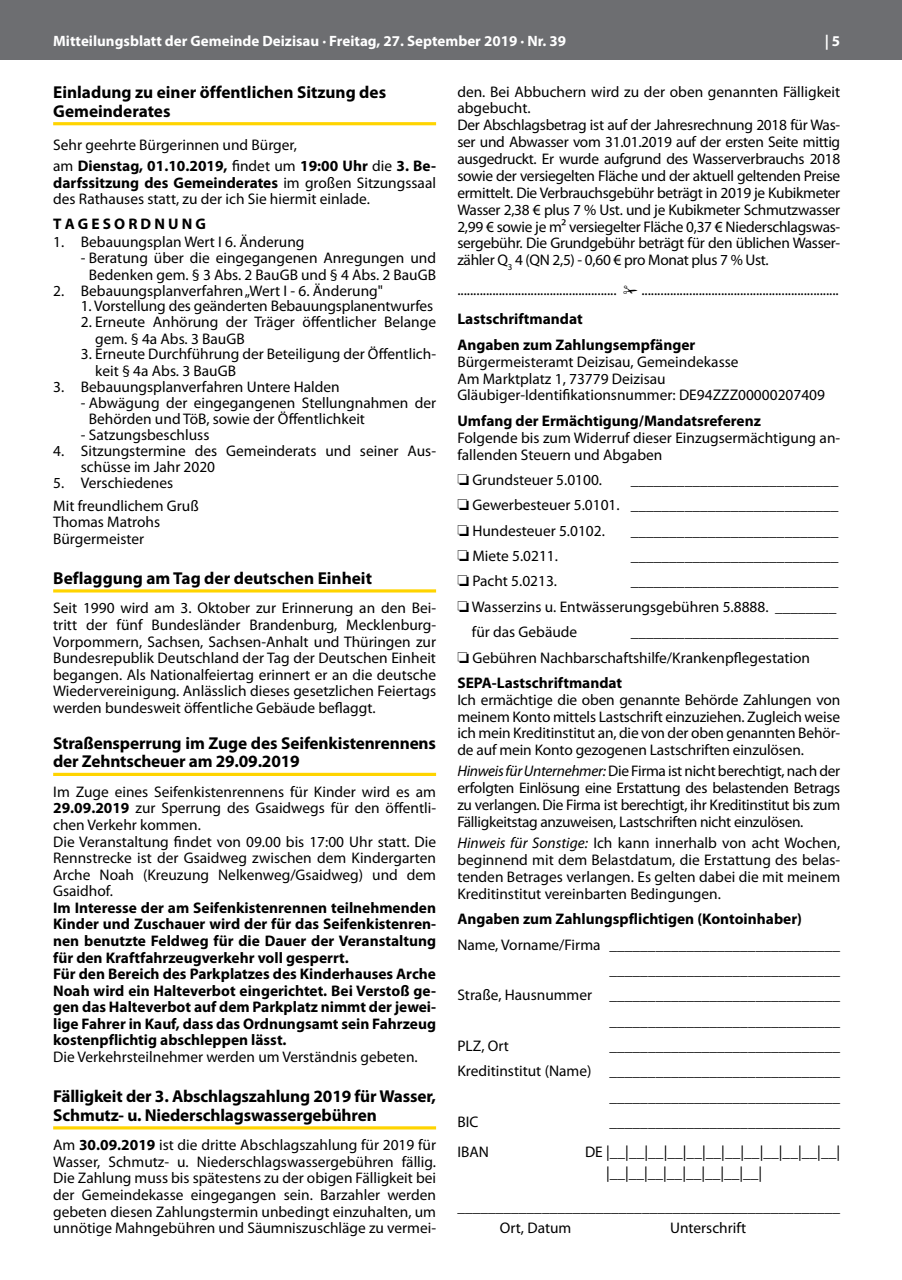
<style>
.page{position:relative;width:902px;height:1280px;background:#fff}
.page>*{position:absolute;margin:0;border:0;box-sizing:border-box;transform-origin:0 0}
.t1{font:700 17.25px/18.8px "Myriad Pro";letter-spacing:-.01em;color:#000}
.t2{font:15.3px/16.5px "Myriad Pro";color:#000}
.t3{font:700 15.3px/16.5px "Myriad Pro";color:#000}
.t4{font:15.3px/16.8px "Myriad Pro";letter-spacing:-.02em;color:#000}
.t5{font:700 15px "Myriad Pro";color:#fff}
.s1{font-weight:700}
.s2{font-style:italic}
</style>
<div class="page">
<div style="left:0;top:0;width:901px;height:60px;background:#6d6e71"></div>
<hr style="left:53px;top:122px;width:383px;height:3px;background:#ffd400">
<hr style="left:53px;top:589px;width:383px;height:3px;background:#ffd400">
<hr style="left:53px;top:773px;width:383px;height:3px;background:#ffd400">
<hr style="left:53px;top:1126px;width:383px;height:3px;background:#ffd400">
<p class="t5" style="left:53px;top:31px;width:514px">Mitteilungsblatt der Gemeinde Deizisau · Freitag, 27. September 2019 · Nr. 39</p>
<p class="t5" style="left:824px;top:31px;width:17px">| 5</p>
<p class="t1" style="left:53px;top:82px;width:334px">Einladung zu einer öffentlichen Sitzung des<br>Gemeinderates</p>
<p class="t2" style="left:53px;top:135px;width:384px;line-height:20.9px">Sehr geehrte Bürgerinnen und Bürger,<br>am <span class="s1">Dienstag, 01.10.2019,</span> findet um <span class="s1">19:00 Uhr</span> die <span class="s1">3. Be-</span></p>
<p class="t2" style="left:53px;top:174px;width:384px"><span class="s1">darfssitzung des Gemeinderates</span> im großen Sitzungssaal des Rathauses statt, zu der ich Sie hiermit einlade.</p>
<p class="t3" style="left:53px;top:216px;width:154px">T A G E S O R D N U N G</p>
<p class="t2" style="left:53px;top:234px;width:253px">1. Bebauungsplan Wert I 6. Änderung</p>
<p class="t2" style="left:81px;top:250px;width:357px;text-align:center">- Beratung über die eingegangenen Anregungen und<br>Bedenken gem. § 3 Abs. 2 BauGB und § 4 Abs. 2 BauGB</p>
<p class="t2" style="left:53px;top:282px;width:331px">2. Bebauungsplanverfahren „Wert I - 6. Änderung"</p>
<p class="t2" style="left:81px;top:298px;width:354px">1. Vorstellung des geänderten Bebauungsplanentwurfes</p>
<p class="t2" style="left:95px;top:313px;width:342px;text-indent:-14px">2. Erneute Anhörung der Träger öffentlicher Belange gem. § 4a Abs. 3 BauGB</p>
<p class="t2" style="left:95px;top:346px;width:342px;text-indent:-14px">3. Erneute Durchführung der Beteiligung der Öffentlich&shy;keit § 4a Abs. 3 BauGB</p>
<p class="t2" style="left:53px;top:378px;width:288px">3. Bebauungsplanverfahren Untere Halden</p>
<p class="t2" style="left:89px;top:394px;width:349px;text-indent:-8px">- Abwägung der eingegangenen Stellungnahmen der<br>Behörden und TöB, sowie der Öffentlichkeit</p>
<p class="t2" style="left:81px;top:426px;width:130px">- Satzungsbeschluss</p>
<p class="t2" style="left:81px;top:442px;width:357px;text-indent:-28px">4. Sitzungstermine des Gemeinderats und seiner Aus&shy;schüsse im Jahr 2020</p>
<p class="t2" style="left:53px;top:471px;width:147px;line-height:23px">5. Verschiedenes<br>Mit freundlichem Gruß</p>
<p class="t2" style="left:53px;top:514px;width:108px">Thomas Matrohs<br>Bürgermeister</p>
<p class="t1" style="left:53px;top:568px;width:320px">Beflaggung am Tag der deutschen Einheit</p>
<p class="t2" style="left:53px;top:600px;width:384px;text-align:justify">Seit 1990 wird am 3. Oktober zur Erinnerung an den Bei&shy;tritt der fünf Bundesländer Brandenburg, Mecklenburg-Vorpommern, Sachsen, Sachsen-Anhalt und Thüringen zur Bundesrepublik Deutschland der Tag der Deutschen Einheit begangen. Als Nationalfeiertag erinnert er an die deutsche Wiedervereinigung. Anlässlich dieses gesetzlichen Feiertags werden bundesweit öffentliche Gebäude beflaggt.</p>
<p class="t1" style="left:53px;top:733px;width:384px">Straßensperrung im Zuge des Seifenkistenrennens der Zehntscheuer am 29.09.2019</p>
<p class="t2" style="left:53px;top:783px;width:384px">Im Zuge eines Seifenkistenrennens für Kinder wird es am <span class="s1">29.09.2019</span> zur Sperrung des Gsaidwegs für den öffentli&shy;chen Verkehr kommen.<br>Die Veranstaltung findet von 09.00 bis 17:00 Uhr statt. Die Rennstrecke ist der Gsaidweg zwischen dem Kindergarten Arche Noah (Kreuzung Nelkenweg/Gsaidweg) und dem Gsaidhof.</p>
<p class="t3" style="left:53px;top:899px;width:384px">Im Interesse der am Seifenkistenrennen teilnehmenden Kinder und Zuschauer wird der für das Seifenkistenren&shy;nen benutzte Feldweg für die Dauer der Veranstaltung für den Kraftfahrzeugverkehr voll gesperrt.<br>Für den Bereich des Parkplatzes des Kinderhauses Arche Noah wird ein Halteverbot eingerichtet. Bei Verstoß ge&shy;gen das Halteverbot auf dem Parkplatz nimmt der jewei&shy;lige Fahrer in Kauf, dass das Ordnungsamt sein Fahrzeug kostenpflichtig abschleppen lässt.</p>
<p class="t2" style="left:53px;top:1048px;width:366px">Die Verkehrsteilnehmer werden um Verständnis gebeten.</p>
<p class="t1" style="left:53px;top:1086px;width:384px">Fälligkeit der 3. Abschlagszahlung 2019 für Wasser,<br>Schmutz- u. Niederschlagswassergebühren</p>
<p class="t2" style="left:53px;top:1137px;width:384px;text-align:justify">Am <span class="s1">30.09.2019</span> ist die dritte Abschlagszahlung für 2019 für Wasser, Schmutz- u. Niederschlagswassergebühren fällig.<br>Die Zahlung muss bis spätestens zu der obigen Fälligkeit bei der Gemeindekasse eingegangen sein. Barzahler werden gebeten diesen Zahlungstermin unbedingt einzuhalten, um unnötige Mahngebühren und Säumniszuschläge zu vermei-</p>
<p class="t4" style="left:457px;top:83px;width:384px">den. Bei Abbuchern wird zu der oben genannten Fälligkeit abgebucht.<br>Der Abschlagsbetrag ist auf der Jahresrechnung 2018 für Was&shy;ser und Abwasser vom 31.01.2019 auf der ersten Seite mittig ausgedruckt. Er wurde aufgrund des Wasserverbrauchs 2018 sowie der versiegelten Fläche und der aktuell geltenden Preise ermittelt. Die Verbrauchsgebühr beträgt in 2019 je Kubikmeter Wasser 2,38 € plus 7 % Ust. und je Kubikmeter Schmutzwasser 2,99 € sowie je m² versiegelter Fläche 0,37 € Niederschlagswas&shy;sergebühr. Die Grundgebühr beträgt für den üblichen Wasser&shy;zähler Q<sub>3</sub> 4 (QN 2,5) - 0,60 € pro Monat plus 7 % Ust.</p>
<p class="t2" style="left:457px;top:275px;width:383px;line-height:29.5px">.................................................. ✁ ..............................................................<br><span class="s1">Lastschriftmandat</span></p>
<p class="t3" style="left:457px;top:336px;width:239px">Angaben zum Zahlungsempfänger</p>
<p class="t2" style="left:457px;top:353px;width:369px">Bürgermeisteramt Deizisau, Gemeindekasse<br>Am Marktplatz 1, 73779 Deizisau<br>Gläubiger-Identifikationsnummer: DE94ZZZ00000207409</p>
<p class="t3" style="left:457px;top:412px;width:305px">Umfang der Ermächtigung/Mandatsreferenz</p>
<p class="t2" style="left:457px;top:429px;width:384px">Folgende bis zum Widerruf dieser Einzugsermächtigung an&shy;fallenden Steuern und Abgaben</p>
<p class="t2" style="left:457px;top:471px;width:146px">❏ Grundsteuer 5.0100.</p>
<p class="t2" style="left:457px;top:467px;width:382px;line-height:25.3px;text-align:justify;text-indent:173px">___________________________ ❏ Gewerbesteuer 5.0101. ___________________________ ❏ Hundesteuer 5.0102.</p>
<p class="t2" style="left:630px;top:522px;width:209px">___________________________</p>
<p class="t2" style="left:457px;top:547px;width:102px">❏ Miete 5.0211.</p>
<p class="t2" style="left:630px;top:547px;width:209px">___________________________</p>
<p class="t2" style="left:457px;top:573px;width:101px">❏ Pacht 5.0213.</p>
<p class="t2" style="left:630px;top:573px;width:209px">___________________________</p>
<p class="t2" style="left:457px;top:598px;width:380px">❏ Wasserzins u. Entwässerungsgebühren 5.8888. ________</p>
<p class="t2" style="left:472px;top:623px;width:107px">für das Gebäude</p>
<p class="t2" style="left:457px;top:619px;width:382px;line-height:25.3px;text-indent:173px">___________________________ ❏ Gebühren Nachbarschaftshilfe/Krankenpflegestation<br><span class="s1">SEPA-Lastschriftmandat</span></p>
<p class="t2" style="left:457px;top:691px;width:384px;text-align:justify">Ich ermächtige die oben genannte Behörde Zahlungen von meinem Konto mittels Lastschrift einzuziehen. Zugleich weise ich mein Kreditinstitut an, die von der oben genannten Behör&shy;de auf mein Konto gezogenen Lastschriften einzulösen.</p>
<p class="t2" style="left:457px;top:763px;width:384px;text-align:justify"><span class="s2">Hinweis für Unternehmer:</span> Die Firma ist nicht berechtigt, nach der erfolgten Einlösung eine Erstattung des belastenden Betrags zu verlangen. Die Firma ist berechtigt, ihr Kreditinstitut bis zum Fälligkeitstag anzuweisen, Lastschriften nicht einzulösen.</p>
<p class="t2" style="left:457px;top:834px;width:384px;text-align:justify"><span class="s2">Hinweis für Sonstige:</span> Ich kann innerhalb von acht Wochen, beginnend mit dem Belastdatum, die Erstattung des belas&shy;tenden Betrages verlangen. Es gelten dabei die mit meinem Kreditinstitut vereinbarten Bedingungen.</p>
<p class="t3" style="left:457px;top:910px;width:346px">Angaben zum Zahlungspflichtigen (Kontoinhaber)</p>
<p class="t2" style="left:457px;top:936px;width:384px">Name, Vorname/Firma ______________________________</p>
<p class="t2" style="left:609px;top:961px;width:232px">______________________________</p>
<p class="t2" style="left:457px;top:987px;width:384px">Straße, Hausnummer ______________________________</p>
<p class="t2" style="left:609px;top:1012px;width:232px">______________________________</p>
<p class="t2" style="left:457px;top:1037px;width:53px">PLZ, Ort</p>
<p class="t2" style="left:609px;top:1037px;width:232px">______________________________</p>
<p class="t2" style="left:457px;top:1063px;width:384px">Kreditinstitut (Name) ______________________________</p>
<p class="t2" style="left:609px;top:1088px;width:232px">______________________________</p>
<p class="t2" style="left:457px;top:1113px;width:22px">BIC</p>
<p class="t2" style="left:609px;top:1113px;width:232px">______________________________</p>
<p class="t2" style="left:457px;top:1143px;width:33px">IBAN</p>
<p class="t2" style="left:606px;top:1141px;width:235px;line-height:21.3px;text-indent:-21px">DE |__|__|__|__|__|__|__|__|__|__|__|__| |__|__|__|__|__|__|__|__|</p>
<p class="t2" style="left:500px;top:1196px;width:342px;line-height:21.1px;text-indent:-43px">__________________________________________________<br>Ort, Datum</p>
<p class="t2" style="left:670px;top:1220px;width:78px">Unterschrift</p>
</div>
